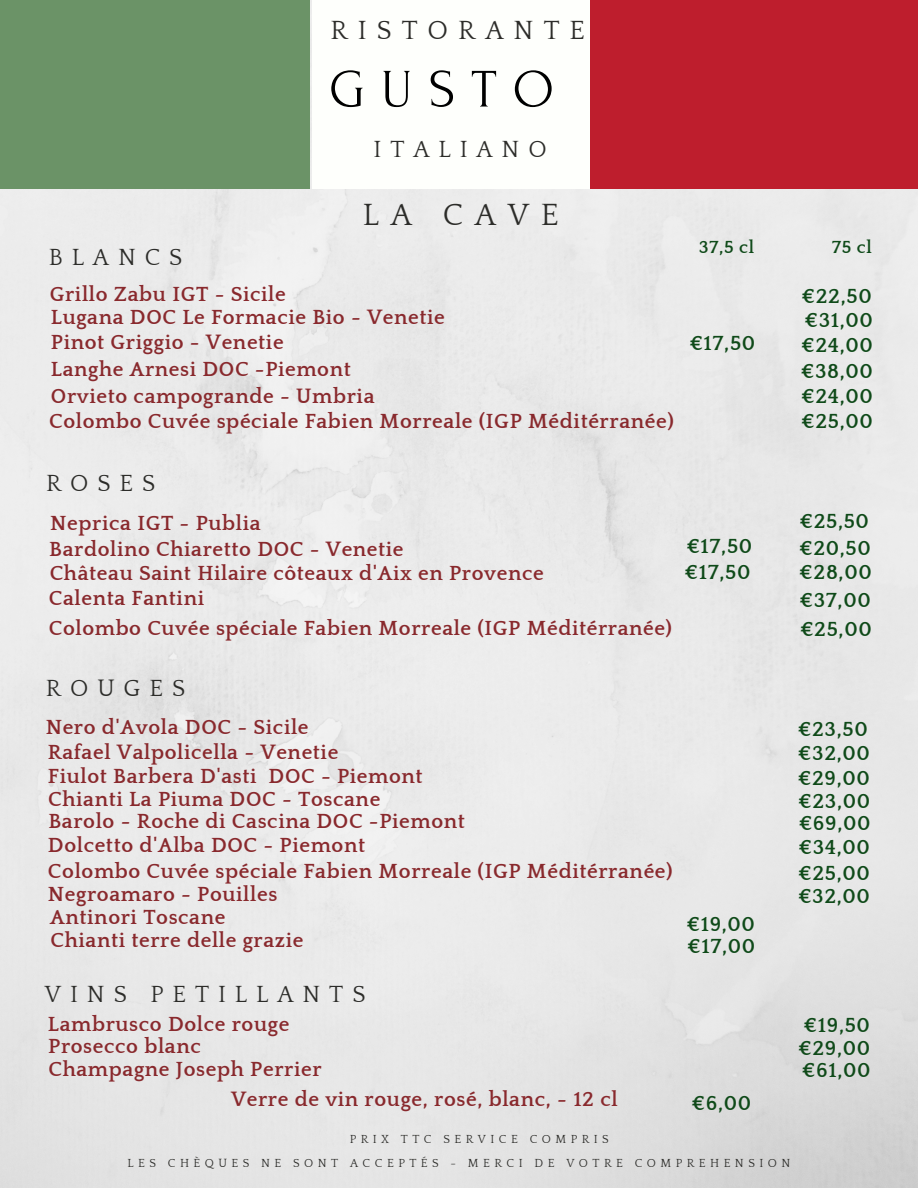
<style>
.page{position:relative;width:918px;height:1188px;background:#fff}
.page>*{position:absolute;margin:0;border:0;box-sizing:border-box;transform-origin:0 0}
.t1{font:54px "Forum";letter-spacing:.3em;color:#000}
.t2{font:31.5px "Quattrocento";letter-spacing:.37em;color:#2c2c29}
.t3{font:27px "Quattrocento";letter-spacing:.37em;color:#2c2c29}
.t4{font:24px "Quattrocento";letter-spacing:.37em;color:#2c2c29}
.t5{font:700 21px "Quattrocento";letter-spacing:.03em;color:#89292d}
.t6{font:700 21px "Quattrocento";letter-spacing:.03em;color:#0f4a19}
.t7{font:700 18px "Quattrocento";letter-spacing:.03em;color:#0f4a19}
.t8{font:12px "Quattrocento";letter-spacing:.37em;color:#2c2c29}
</style>
<div class="page">
<div style="left:0;top:0;width:310px;height:189px;background:#6b9367"></div>
<div style="left:590px;top:0;width:328px;height:189px;background:#be1e2d"></div>
<p class="t3" style="left:331px;top:16px;width:256px">RISTORANTE</p>
<p class="t1" style="left:329px;top:60px;width:226px">GUSTO</p>
<p class="t4" style="left:373px;top:136px;width:175px">ITALIANO</p>
<h1 class="t4" style="left:49px;top:245px;width:135px">BLANCS</h1>
<h3 class="t2" style="left:363px;top:198px;width:197px">LA CAVE</h3>
<h6 class="t7" style="left:699px;top:238px;width:57px">37,5 cl</h6>
<h6 class="t7" style="left:832px;top:237px;width:41px">75 cl</h6>
<h4 class="t5" style="left:50px;top:283px;width:238px">Grillo Zabu IGT - Sicile</h4>
<h5 class="t6" style="left:802px;top:285px;width:72px">€22,50</h5>
<h5 class="t5" style="left:51px;top:307px;width:395px">Lugana DOC Le Formacie Bio - Venetie</h5>
<h5 class="t6" style="left:805px;top:309px;width:70px">€31,00</h5>
<h5 class="t5" style="left:51px;top:332px;width:234px">Pinot Griggio - Venetie</h5>
<p class="t6" style="left:689px;top:332px;width:67px">€17,50</p>
<h5 class="t6" style="left:801px;top:334px;width:73px">€24,00</h5>
<h5 class="t5" style="left:51px;top:358px;width:301px">Langhe Arnesi DOC -Piemont</h5>
<h5 class="t6" style="left:801px;top:361px;width:74px">€38,00</h5>
<h5 class="t5" style="left:49px;top:411px;width:626px">Colombo Cuvée spéciale Fabien Morreale (IGP Méditérranée)</h5>
<p class="t6" style="left:801px;top:411px;width:73px">€25,00</p>
<h5 class="t5" style="left:51px;top:385px;width:325px">Orvieto campogrande - Umbria</h5>
<h5 class="t6" style="left:801px;top:385px;width:73px">€24,00</h5>
<h5 class="t4" style="left:46px;top:470px;width:111px">ROSES</h5>
<p class="t5" style="left:50px;top:512px;width:212px">Neprica IGT - Publia</p>
<h5 class="t6" style="left:799px;top:511px;width:71px">€25,50</h5>
<h5 class="t6" style="left:799px;top:537px;width:73px">€20,50</h5>
<h5 class="t5" style="left:50px;top:563px;width:495px">Château Saint Hilaire côteaux d'Aix en Provence</h5>
<p class="t6" style="left:799px;top:561px;width:74px">€28,00</p>
<p class="t5" style="left:49px;top:587px;width:157px">Calenta Fantini</p>
<p class="t6" style="left:800px;top:589px;width:73px">€37,00</p>
<h5 class="t5" style="left:49px;top:617px;width:625px">Colombo Cuvée spéciale Fabien Morreale (IGP Méditérranée)</h5>
<h5 class="t6" style="left:800px;top:618px;width:73px">€25,00</h5>
<h5 class="t5" style="left:49px;top:538px;width:356px">Bardolino Chiaretto DOC - Venetie</h5>
<h5 class="t6" style="left:686px;top:535px;width:67px">€17,50</h5>
<h5 class="t6" style="left:685px;top:561px;width:67px">€17,50</h5>
<h5 class="t4" style="left:46px;top:675px;width:141px">ROUGES</h5>
<h5 class="t5" style="left:46px;top:716px;width:264px">Nero d'Avola DOC - Sicile</h5>
<p class="t6" style="left:798px;top:718px;width:71px">€23,50</p>
<h5 class="t5" style="left:48px;top:741px;width:292px">Rafael Valpolicella - Venetie</h5>
<h5 class="t6" style="left:798px;top:743px;width:74px">€32,00</h5>
<h4 class="t5" style="left:48px;top:766px;width:376px">Fiulot Barbera D'asti DOC - Piemont</h4>
<h5 class="t6" style="left:798px;top:768px;width:74px">€29,00</h5>
<h5 class="t5" style="left:48px;top:788px;width:334px">Chianti La Piuma DOC - Toscane</h5>
<h5 class="t6" style="left:798px;top:790px;width:74px">€23,00</h5>
<h5 class="t5" style="left:48px;top:811px;width:418px">Barolo - Roche di Cascina DOC -Piemont</h5>
<h5 class="t6" style="left:799px;top:813px;width:73px">€69,00</h5>
<h5 class="t5" style="left:48px;top:834px;width:319px">Dolcetto d'Alba DOC - Piemont</h5>
<h5 class="t6" style="left:798px;top:836px;width:73px">€34,00</h5>
<h4 class="t5" style="left:48px;top:883px;width:231px">Negroamaro - Pouilles</h4>
<h5 class="t6" style="left:798px;top:885px;width:74px">€32,00</h5>
<p class="t5" style="left:48px;top:860px;width:626px">Colombo Cuvée spéciale Fabien Morreale (IGP Méditérranée)</p>
<h5 class="t6" style="left:798px;top:862px;width:73px">€25,00</h5>
<h5 class="t5" style="left:50px;top:906px;width:177px">Antinori Toscane</h5>
<h5 class="t6" style="left:686px;top:913px;width:70px">€19,00</h5>
<h5 class="t5" style="left:50px;top:929px;width:255px">Chianti terre delle grazie</h5>
<h5 class="t6" style="left:687px;top:936px;width:70px">€17,00</h5>
<h5 class="t4" style="left:45px;top:982px;width:322px">VINS PETILLANTS</h5>
<h5 class="t5" style="left:48px;top:1013px;width:243px">Lambrusco Dolce rouge</h5>
<h5 class="t6" style="left:804px;top:1014px;width:68px">€19,50</h5>
<h5 class="t5" style="left:48px;top:1035px;width:154px">Prosecco blanc</h5>
<h5 class="t6" style="left:798px;top:1037px;width:74px">€29,00</h5>
<h5 class="t5" style="left:48px;top:1058px;width:275px">Champagne Joseph Perrier</h5>
<h5 class="t6" style="left:802px;top:1059px;width:70px">€61,00</h5>
<h5 class="t5" style="left:231px;top:1088px;width:388px">Verre de vin rouge, rosé, blanc, - 12 cl</h5>
<h5 class="t6" style="left:692px;top:1092px;width:61px">€6,00</h5>
<h2 class="t8" style="left:350px;top:1133px;width:261px">PRIX TTC SERVICE COMPRIS</h2>
<h4 class="t8" style="left:128px;top:1157px;width:664px">LES CHÈQUES NE SONT ACCEPTÉS - MERCI DE VOTRE COMPREHENSION</h4>
</div>
